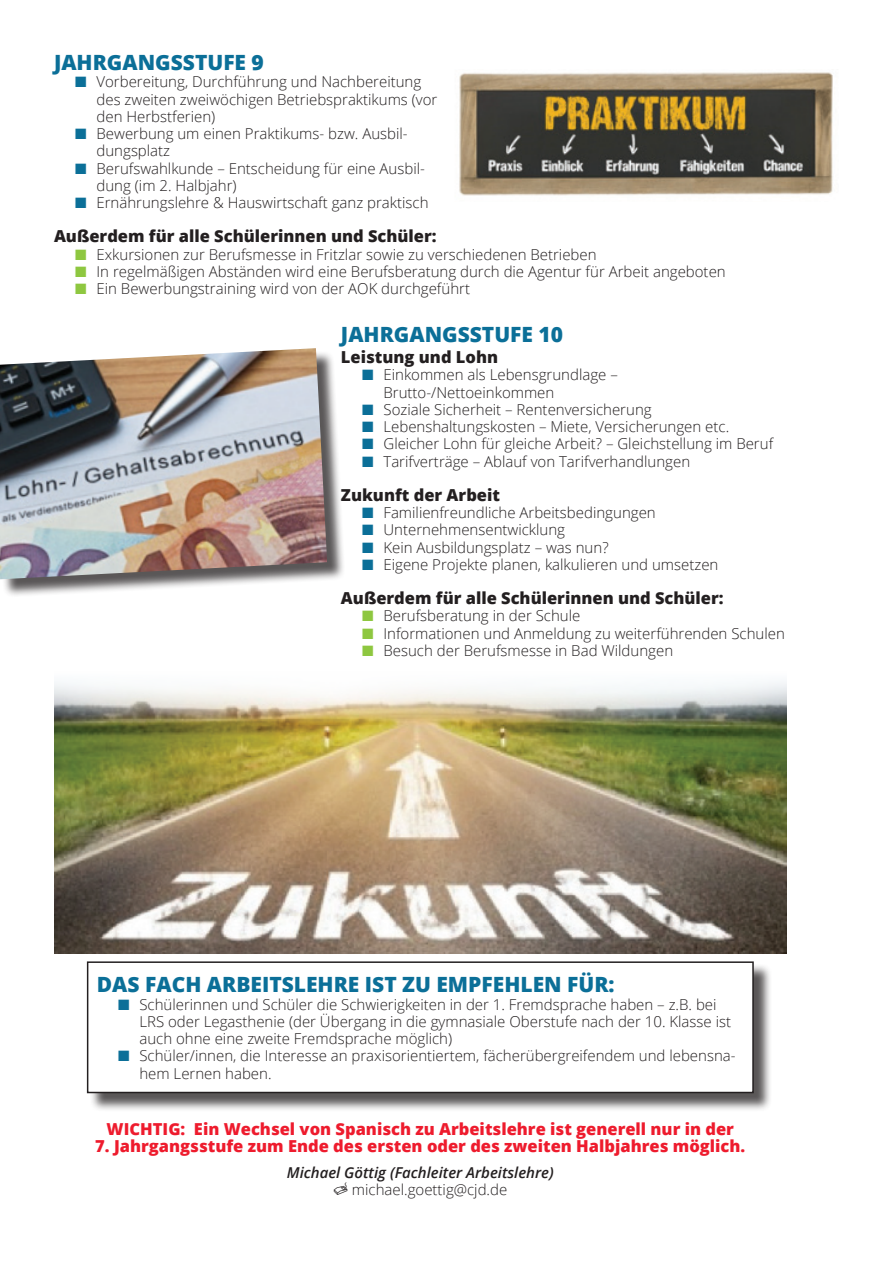
<style>
.page{position:relative;width:893px;height:1263px;background:#fff}
.page>*{position:absolute;margin:0;border:0;box-sizing:border-box;transform-origin:0 0}
.t1{font:800 21px "Open Sans";color:#0b6f98}
.t2{font:800 16.5px "Open Sans";color:#ee1b2d}
.t3{font:800 16.5px "Open Sans";color:#231f20}
.t4{font:300 15px/17.2px "Open Sans";color:#231f20}
.t5{font:italic 600 15px/17.2px "Open Sans";color:#231f20;text-align:center}
.s1{color:#0b6f98}
.s2{color:#8ec740}
.s3{font-family:"Dingbest Web";font-weight:400;font-style:normal}
.s4{font-weight:300;font-style:normal}
</style>
<div class="page">
<div style="left:0;top:351px;width:346px;height:247px;background:#231f20;opacity:.75"></div>
<img style="left:0;top:348px;width:327px;height:231px">
<img style="left:459px;top:72px;width:374px;height:124px">
<div style="left:89px;top:964px;width:683px;height:148px;background:#231f20;opacity:.75"></div>
<div style="left:88px;top:962px;width:665px;height:130px;background:#fff"></div>
<div style="left:87px;top:961px;width:667px;height:132px;border:2px solid #231f20"></div>
<img style="left:54px;top:682px;width:733px;height:271px">
<h1 class="t1" style="left:54px;top:46px;width:211px">Jahrgangsstufe 9</h1>
<p class="t4" style="left:97px;top:73px;width:342px;text-indent:-21px"><span class="s1">■</span> Vorbereitung, Durchführung und Nachbereitung des zweiten zweiwöchigen Betriebspraktikums (vor den Herbstferien)</p>
<p class="t4" style="left:97px;top:125px;width:313px;text-indent:-21px"><span class="s1">■</span> Bewerbung um einen Praktikums- bzw. Ausbil&shy;dungsplatz</p>
<p class="t4" style="left:97px;top:159px;width:330px;text-indent:-21px"><span class="s1">■</span> Berufswahlkunde – Entscheidung für eine Ausbil&shy;dung (im 2. Halbjahr)</p>
<p class="t4" style="left:75px;top:194px;width:355px"><span class="s1">■</span> Ernährungslehre &amp; Hauswirtschaft ganz praktisch</p>
<p class="t3" style="left:54px;top:224px;width:384px">Außerdem für alle Schülerinnen und Schüler:</p>
<p class="t4" style="left:75px;top:245px;width:523px"><span class="s2">■</span> Exkursionen zur Berufsmesse in Fritzlar sowie zu verschiedenen Betrieben</p>
<p class="t4" style="left:75px;top:262px;width:652px"><span class="s2">■</span> In regelmäßigen Abständen wird eine Berufsberatung durch die Agentur für Arbeit angeboten</p>
<p class="t4" style="left:75px;top:280px;width:396px"><span class="s2">■</span> Ein Bewerbungstraining wird von der AOK durchgeführt</p>
<h1 class="t1" style="left:341px;top:318px;width:224px">Jahrgangsstufe 10</h1>
<p class="t3" style="left:341px;top:345px;width:159px">Leistung und Lohn</p>
<p class="t4" style="left:383px;top:366px;width:236px;text-indent:-21px"><span class="s1">■</span> Einkommen als Lebensgrundlage –<br>Brutto-/Nettoeinkommen</p>
<p class="t4" style="left:362px;top:400px;width:291px"><span class="s1">■</span> Soziale Sicherheit – Rentenversicherung</p>
<p class="t4" style="left:362px;top:418px;width:368px"><span class="s1">■</span> Lebenshaltungskosten – Miete, Versicherungen etc.</p>
<p class="t4" style="left:362px;top:435px;width:412px"><span class="s1">■</span> Gleicher Lohn für gleiche Arbeit? – Gleichstellung im Beruf</p>
<p class="t4" style="left:362px;top:452px;width:329px"><span class="s1">■</span> Tarifverträge – Ablauf von Tarifverhandlungen</p>
<p class="t3" style="left:341px;top:482px;width:161px">Zukunft der Arbeit</p>
<p class="t4" style="left:362px;top:504px;width:295px"><span class="s1">■</span> Familienfreundliche Arbeitsbedingungen</p>
<p class="t4" style="left:362px;top:521px;width:204px"><span class="s1">■</span> Unternehmensentwicklung</p>
<p class="t4" style="left:362px;top:538px;width:248px"><span class="s1">■</span> Kein Ausbildungsplatz – was nun?</p>
<p class="t4" style="left:362px;top:555px;width:358px"><span class="s1">■</span> Eigene Projekte planen, kalkulieren und umsetzen</p>
<p class="t3" style="left:341px;top:586px;width:384px">Außerdem für alle Schülerinnen und Schüler:</p>
<p class="t4" style="left:362px;top:607px;width:220px"><span class="s2">■</span> Berufsberatung in der Schule</p>
<p class="t4" style="left:362px;top:624px;width:424px"><span class="s2">■</span> Informationen und Anmeldung zu weiterführenden Schulen</p>
<p class="t4" style="left:362px;top:641px;width:312px"><span class="s2">■</span> Besuch der Berufsmesse in Bad Wildungen</p>
<h1 class="t1" style="left:97px;top:969px;width:519px">Das Fach Arbeitslehre ist zu empfehlen für:</h1>
<p class="t4" style="left:139px;top:995px;width:593px;text-indent:-21px"><span class="s1">■</span> Schülerinnen und Schüler die Schwierigkeiten in der 1. Fremdsprache haben – z.B. bei<br>LRS oder Legasthenie (der Übergang in die gymnasiale Oberstufe nach der 10. Klasse ist auch ohne eine zweite Fremdsprache möglich)</p>
<p class="t4" style="left:139px;top:1047px;width:598px;text-indent:-21px"><span class="s1">■</span> Schüler/innen, die Interesse an praxisorientiertem, fächerübergreifendem und lebensna&shy;hem Lernen haben.</p>
<p class="t2" style="left:107px;top:1116px;width:35px">WICHT</p>
<p class="t2" style="left:163px;top:1116px;width:573px">IG: Ein Wechsel von Spanisch zu Arbeitslehre ist generell nur in der</p>
<p class="t2" style="left:95px;top:1134px;width:651px">7. Jahrgangsstufe zum Ende des ersten oder des zweiten Halbjahres möglich.</p>
<p class="t5" style="left:287px;top:1163px;width:268px">Michael Göttig (Fachleiter Arbeitslehre)<br><span class="s3">W</span> <span class="s4">michael.goettig@cjd.de</span></p>
</div>
